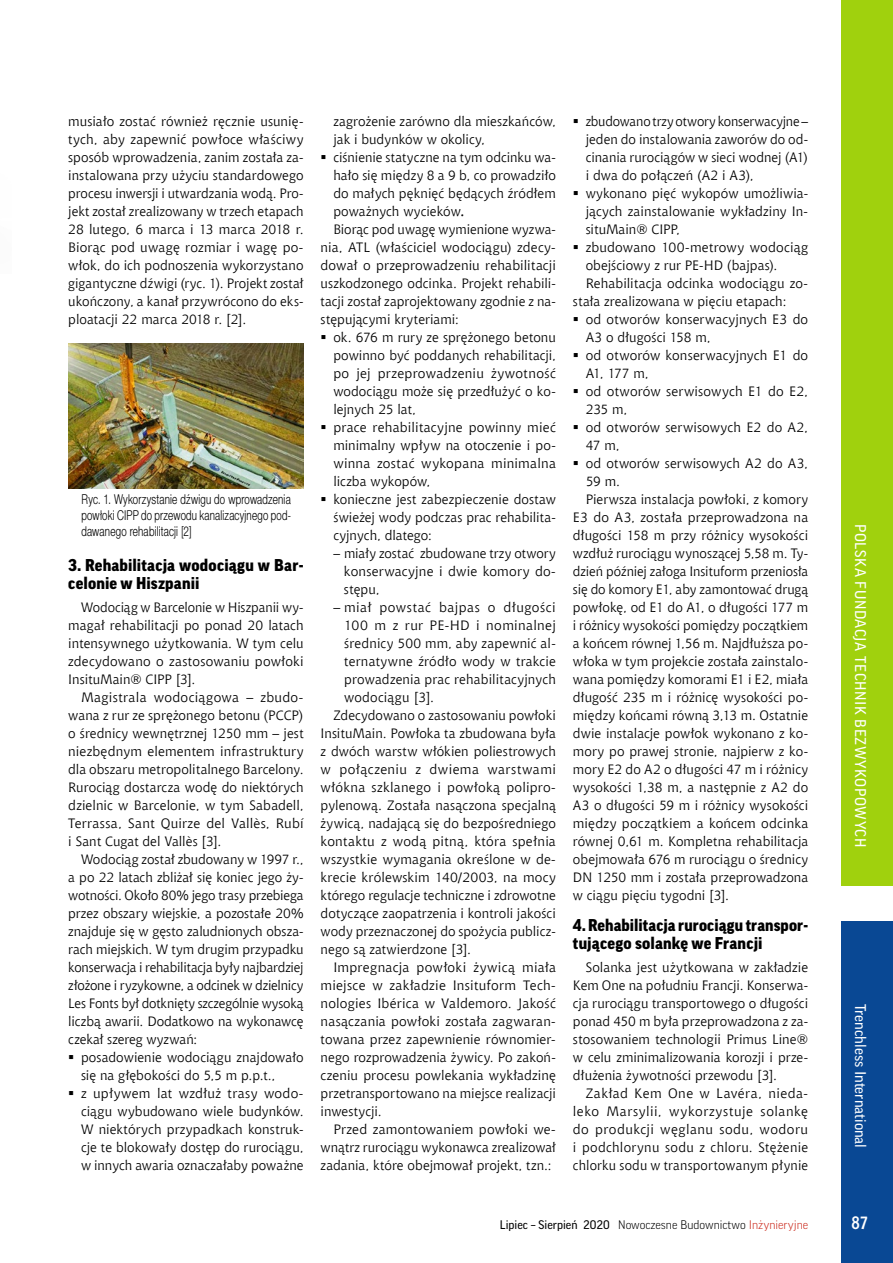
<style>
.page{position:relative;width:893px;height:1263px;background:#fff}
.page>*{position:absolute;margin:0;border:0;box-sizing:border-box;transform-origin:0 0}
.t1{font:700 18px "Aerton Cnd EFN";color:#fff}
.srodtytuly{font:900 16.5px/18px "Good Pro";letter-spacing:.01em;color:#000}
.t2{font:15px "Good Pro";letter-spacing:.04em;color:#fff}
.t3{font:15px "Good Pro";color:#fff}
.text_podstawowy{font:13.5px/18px "Chianti EU";letter-spacing:.005em;color:#000;text-align:justify}
.podpos_zdjecia_2{font:13.5px/16.2px "Switzer Cnd EFN Light";letter-spacing:.015em;color:#000;text-align:justify;scale:.9 1}
.t4{font:300 12px "Good Pro";color:#000}
.s1{font-size:18px}
.s2{font-weight:400}
.s3{color:#cb2a1d}
</style>
<div class="page">
<div style="left:842px;top:0;width:51px;height:885px;background:#a0d10d"></div>
<div style="left:842px;top:922px;width:51px;height:341px;background:#094894"></div>
<img style="left:69px;top:344px;width:235px;height:144px">
<p class="text_podstawowy" style="left:68px;top:112px;width:237px">musiało zostać również ręcznie usunię&shy;tych, aby zapewnić powłoce właściwy sposób wprowadzenia, zanim została za&shy;instalowana przy użyciu standardowego procesu inwersji i utwardzania wodą. Pro&shy;jekt został zrealizowany w trzech etapach 28 lutego, 6 marca i 13 marca 2018 r.<br>Biorąc pod uwagę rozmiar i wagę po&shy;włok, do ich podnoszenia wykorzystano gigantyczne dźwigi (ryc. 1). Projekt został ukończony, a kanał przywrócono do eks&shy;ploatacji 22 marca 2018 r. [2].</p>
<p class="podpos_zdjecia_2" style="left:81px;top:491px;width:234px">Ryc. 1. Wykorzystanie dźwigu do wprowadzenia powłoki CIPP do przewodu kanalizacyjnego pod&shy;dawanego rehabilitacji [2]</p>
<p class="srodtytuly" style="left:68px;top:556px;width:237px">3. Rehabilitacja wodociągu w Bar&shy;celonie w Hiszpanii</p>
<p class="text_podstawowy" style="left:68px;top:598px;width:237px;text-indent:13px">Wodociąg w Barcelonie w Hiszpanii wy&shy;magał rehabilitacji po ponad 20 latach intensywnego użytkowania. W tym celu zdecydowano o zastosowaniu powłoki InsituMain® CIPP [3].</p>
<p class="text_podstawowy" style="left:68px;top:688px;width:237px;text-indent:13px">Magistrala wodociągowa – zbudo&shy;wana z rur ze sprężonego betonu (PCCP) o średnicy wewnętrznej 1250 mm – jest niezbędnym elementem infrastruktury dla obszaru metropolitalnego Barcelony.<br>Rurociąg dostarcza wodę do niektórych dzielnic w Barcelonie, w tym Sabadell, Terrassa, Sant Quirze del Vallès, Rubí i Sant Cugat del Vallès [3].</p>
<p class="text_podstawowy" style="left:68px;top:850px;width:237px;text-indent:13px">Wodociąg został zbudowany w 1997 r., a po 22 latach zbliżał się koniec jego ży&shy;wotności. Około 80% jego trasy przebiega przez obszary wiejskie, a pozostałe 20% znajduje się w gęsto zaludnionych obsza&shy;rach miejskich. W tym drugim przypadku konserwacja i rehabilitacja były najbardziej złożone i ryzykowne, a odcinek w dzielnicy Les Fonts był dotknięty szczególnie wysoką liczbą awarii. Dodatkowo na wykonawcę czekał szereg wyzwań:</p>
<p class="text_podstawowy" style="left:81px;top:1048px;width:224px">posadowienie wodociągu znajdowało się na głębokości do 5,5 m p.p.t.,</p>
<p class="text_podstawowy" style="left:81px;top:1084px;width:224px">z upływem lat wzdłuż trasy wodo&shy;ciągu wybudowano wiele budynków.<br>W niektórych przypadkach konstruk&shy;cje te blokowały dostęp do rurociągu, w innych awaria oznaczałaby poważne</p>
<p class="text_podstawowy" style="left:333px;top:112px;width:224px">zagrożenie zarówno dla mieszkańców, jak i budynków w okolicy,</p>
<p class="text_podstawowy" style="left:333px;top:148px;width:224px">ciśnienie statyczne na tym odcinku wa&shy;hało się między 8 a 9 b, co prowadziło do małych pęknięć będących źródłem poważnych wycieków<span class="s1">.</span></p>
<p class="text_podstawowy" style="left:321px;top:220px;width:237px;text-indent:13px">Biorąc pod uwagę wymienione wyzwa&shy;nia, ATL (właściciel wodociągu) zdecy&shy;dował o przeprowadzeniu rehabilitacji uszkodzonego odcinka. Projekt rehabili&shy;tacji został zaprojektowany zgodnie z na&shy;stępującymi kryteriami:</p>
<p class="text_podstawowy" style="left:333px;top:328px;width:224px">ok. 676 m rury ze sprężonego betonu powinno być poddanych rehabilitacji, po jej przeprowadzeniu żywotność wodociągu może się przedłużyć o ko&shy;lejnych 25 lat,</p>
<p class="text_podstawowy" style="left:333px;top:418px;width:224px">prace rehabilitacyjne powinny mieć minimalny wpływ na otoczenie i po&shy;winna zostać wykopana minimalna liczba wykopów,</p>
<p class="text_podstawowy" style="left:333px;top:490px;width:224px">konieczne jest zabezpieczenie dostaw świeżej wody podczas prac rehabilita&shy;cyjnych, dlatego:</p>
<p class="text_podstawowy" style="left:344px;top:544px;width:213px;text-indent:-11px">– miały zostać zbudowane trzy otwory konserwacyjne i dwie komory do&shy;stępu,</p>
<p class="text_podstawowy" style="left:344px;top:598px;width:213px;text-indent:-11px">– miał powstać bajpas o długości 100 m z rur PE-HD i nominalnej średnicy 500 mm, aby zapewnić al&shy;ternatywne źródło wody w trakcie prowadzenia prac rehabilitacyjnych wodociągu [3].</p>
<p class="text_podstawowy" style="left:321px;top:706px;width:237px;text-indent:13px">Zdecydowano o zastosowaniu powłoki InsituMain. Powłoka ta zbudowana była z dwóch warstw włókien poliestrowych w połączeniu z dwiema warstwami włókna szklanego i powłoką polipro&shy;pylenową. Została nasączona specjalną żywicą, nadającą się do bezpośredniego kontaktu z wodą pitną, która spełnia wszystkie wymagania określone w de&shy;krecie królewskim 140/2003, na mocy którego regulacje techniczne i zdrowotne dotyczące zaopatrzenia i kontroli jakości wody przeznaczonej do spożycia publicz&shy;nego są zatwierdzone [3].</p>
<p class="text_podstawowy" style="left:321px;top:958px;width:237px;text-indent:13px">Impregnacja powłoki żywicą miała miejsce w zakładzie Insituform Tech&shy;nologies Ibérica w Valdemoro. Jakość nasączania powłoki została zagwaran&shy;towana przez zapewnienie równomier&shy;nego rozprowadzenia żywicy. Po zakoń&shy;czeniu procesu powlekania wykładzinę przetransportowano na miejsce realizacji inwestycji.</p>
<p class="text_podstawowy" style="left:321px;top:1120px;width:237px;text-indent:13px">Przed zamontowaniem powłoki we&shy;wnątrz rurociągu wykonawca zrealizował zadania, które obejmował projekt, tzn.:</p>
<p class="text_podstawowy" style="left:586px;top:112px;width:224px">zbudowano trzy otwory konserwacyjne – jeden do instalowania zaworów do od&shy;cinania rurociągów w sieci wodnej (A1) i dwa do połączeń (A2 i A3),</p>
<p class="text_podstawowy" style="left:586px;top:184px;width:224px">wykonano pięć wykopów umożliwia&shy;jących zainstalowanie wykładziny In&shy;situMain® CIPP,</p>
<p class="text_podstawowy" style="left:586px;top:238px;width:224px">zbudowano 100-metrowy wodociąg obejściowy z rur PE-HD (bajpas).</p>
<p class="text_podstawowy" style="left:573px;top:274px;width:237px;text-indent:13px">Rehabilitacja odcinka wodociągu zo&shy;stała zrealizowana w pięciu etapach:</p>
<p class="text_podstawowy" style="left:586px;top:310px;width:224px">od otworów konserwacyjnych E3 do<br>A3 o długości 158 m,</p>
<p class="text_podstawowy" style="left:586px;top:346px;width:224px">od otworów konserwacyjnych E1 do<br>A1, 177 m,</p>
<p class="text_podstawowy" style="left:586px;top:382px;width:224px">od otworów serwisowych E1 do E2,<br>235 m,</p>
<p class="text_podstawowy" style="left:586px;top:418px;width:224px">od otworów serwisowych E2 do A2,<br>47 m,</p>
<p class="text_podstawowy" style="left:586px;top:454px;width:224px">od otworów serwisowych A2 do A3,<br>59 m.</p>
<p class="text_podstawowy" style="left:573px;top:490px;width:237px;text-indent:13px">Pierwsza instalacja powłoki, z komory E3 do A3, została przeprowadzona na długości 158 m przy różnicy wysokości wzdłuż rurociągu wynoszącej 5,58 m. Ty&shy;dzień później załoga Insituform przeniosła się do komory E1, aby zamontować drugą powłokę, od E1 do A1, o długości 177 m i różnicy wysokości pomiędzy początkiem a końcem równej 1,56 m. Najdłuższa po&shy;włoka w tym projekcie została zainstalo&shy;wana pomiędzy komorami E1 i E2, miała długość 235 m i różnicę wysokości po&shy;między końcami równą 3,13 m. Ostatnie dwie instalacje powłok wykonano z ko&shy;mory po prawej stronie, najpierw z ko&shy;mory E2 do A2 o długości 47 m i różnicy wysokości 1,38 m, a następnie z A2 do A3 o długości 59 m i różnicy wysokości między początkiem a końcem odcinka równej 0,61 m. Kompletna rehabilitacja obejmowała 676 m rurociągu o średnicy DN 1250 mm i została przeprowadzona w ciągu pięciu tygodni [3].</p>
<p class="srodtytuly" style="left:573px;top:916px;width:237px">4. Rehabilitacja rurociągu transpor&shy;tującego solankę we Francji</p>
<p class="text_podstawowy" style="left:573px;top:958px;width:237px;text-indent:13px">Solanka jest użytkowana w zakładzie Kem One na południu Francji. Konserwa&shy;cja rurociągu transportowego o długości ponad 450 m była przeprowadzona z za&shy;stosowaniem technologii Primus Line® w celu zminimalizowania korozji i prze&shy;dłużenia żywotności przewodu [3].</p>
<p class="text_podstawowy" style="left:573px;top:1084px;width:237px;text-indent:13px">Zakład Kem One w Lavéra, nieda&shy;leko Marsylii, wykorzystuje solankę do produkcji węglanu sodu, wodoru i podchlorynu sodu z chloru. Stężenie chlorku sodu w transportowanym płynie</p>
<p class="t4" style="left:500px;top:1218px;width:310px"><span class="s2">Lipiec – Sierpień 2020</span> Nowoczesne Budownictwo <span class="s3">Inżynieryjne</span></p>
<p class="t2" style="left:869px;top:524px;width:325px;rotate:90deg">POLSKA FUNDACJA TECHNIK BEZWYKOPOWYCH</p>
<p class="t3" style="left:869px;top:1004px;width:146px;rotate:90deg">Trenchless International</p>
<p class="t1" style="left:851px;top:1212px;width:18px">87</p>
</div>
